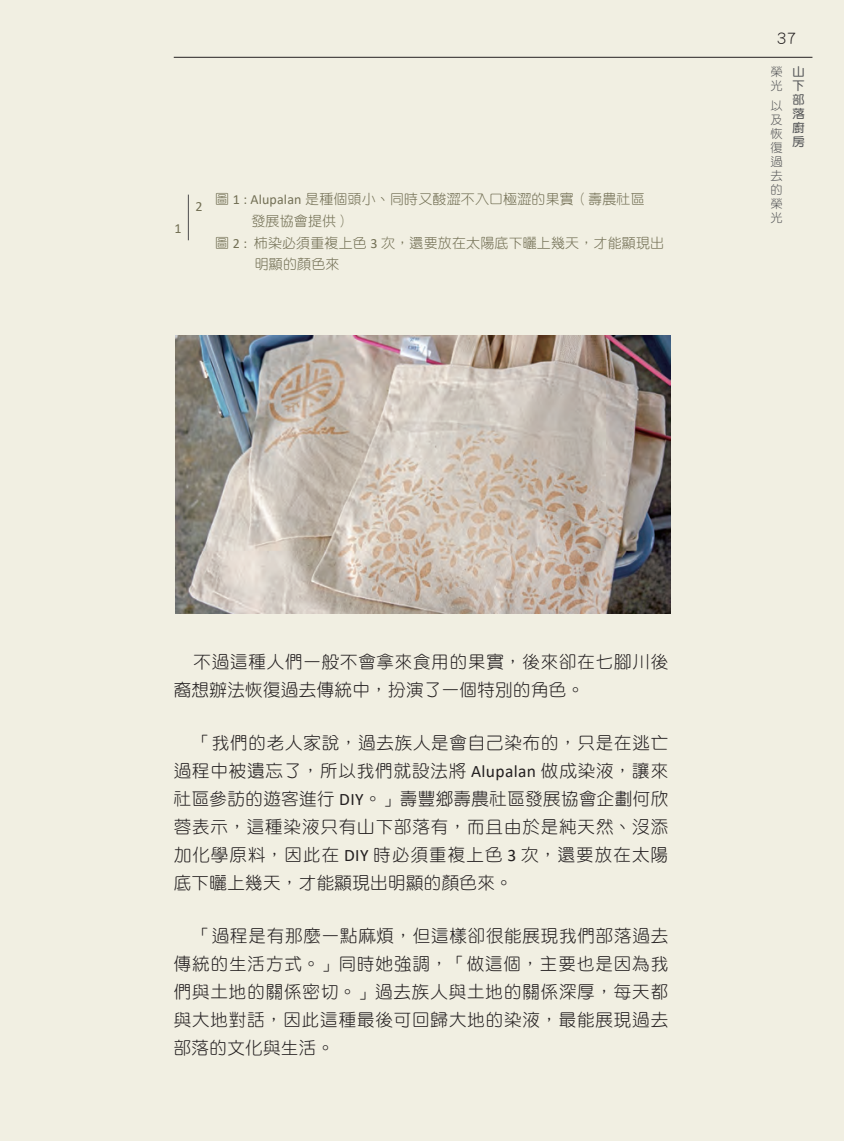
<style>
.page{position:relative;width:844px;height:1141px;background:#fff}
.page>*{position:absolute;margin:0;border:0;box-sizing:border-box;transform-origin:0 0}
.t1{font:17.5px/28px "DF Yuan Std W3";letter-spacing:.045em;color:#231f20;text-align:justify}
.t2{font:14px "DF Yuan Std W3";letter-spacing:.01em;color:#737055}
.t3{font:14px "Calibri";color:#737055}
.t4{font:12.25px/14px "DF Yuan Std W3";color:#57585a}
.t5{font:12.25px/14px "DF Yuan Std W7";color:#57585a;text-align:justify}
.s1{font-family:"Calibri"}
</style>
<div class="page">
<div style="left:0;top:0;width:843px;height:1141px;background:#f1efe2"></div>
<hr style="left:174px;top:57px;width:638px;height:1px;background:#231f20">
<img style="left:176px;top:336px;width:494px;height:278px">
<hr style="left:188px;top:195px;width:1px;height:45px;background:#4d4d4d">
<p class="t3" style="left:175px;top:219px;width:9px">1</p>
<p class="t3" style="left:195px;top:196px;width:9px">2</p>
<p class="t2" style="left:215px;top:192px;width:431px">圖 <span class="s1">1 : Alupalan</span> 是種個頭小、同時又酸澀不入口極澀的果實（壽農社區</p>
<p class="t2" style="left:251px;top:213px;width:100px">發展協會提供）</p>
<p class="t2" style="left:215px;top:235px;width:450px">圖 <span class="s1">2 :</span> 柿染必須重複上色 <span class="s1">3</span> 次，還要放在太陽底下曬上幾天，才能顯現出</p>
<p class="t2" style="left:255px;top:257px;width:86px">明顯的顏色來</p>
<p class="t1" style="left:776px;top:23px;width:21px">37</p>
<p class="t4" style="left:770px;top:64px;width:13px">榮光</p>
<p class="t5" style="left:792px;top:64px;width:13px">山下部落廚房</p>
<p class="t4" style="left:770px;top:98px;width:13px;text-align:justify">以及恢復過去的榮光</p>
<p class="t1" style="left:174px;top:648px;width:496px;text-indent:20px">不過這種人們一般不會拿來食用的果實，後來卻在七腳川後裔想辦法恢復過去傳統中，扮演了一個特別的角色。</p>
<p class="t1" style="left:174px;top:728px;width:496px;text-indent:20px">「我們的老人家說，過去族人是會自己染布的，只是在逃亡過程中被遺忘了，所以我們就設法將 <span class="s1">Alupalan</span> 做成染液，讓來社區參訪的遊客進行 <span class="s1">DIY</span>。」壽豐鄉壽農社區發展協會企劃何欣蓉表示，這種染液只有山下部落有，而且由於是純天然、沒添加化學原料，因此在 <span class="s1">DIY</span> 時必須重複上色 <span class="s1">3</span> 次，還要放在太陽底下曬上幾天，才能顯現出明顯的顏色來。</p>
<p class="t1" style="left:174px;top:921px;width:496px;text-indent:20px">「過程是有那麼一點麻煩，但這樣卻很能展現我們部落過去傳統的生活方式。」同時她強調，「做這個，主要也是因為我們與土地的關係密切。」過去族人與土地的關係深厚，每天都與大地對話，因此這種最後可回歸大地的染液，最能展現過去部落的文化與生活。</p>
</div>
